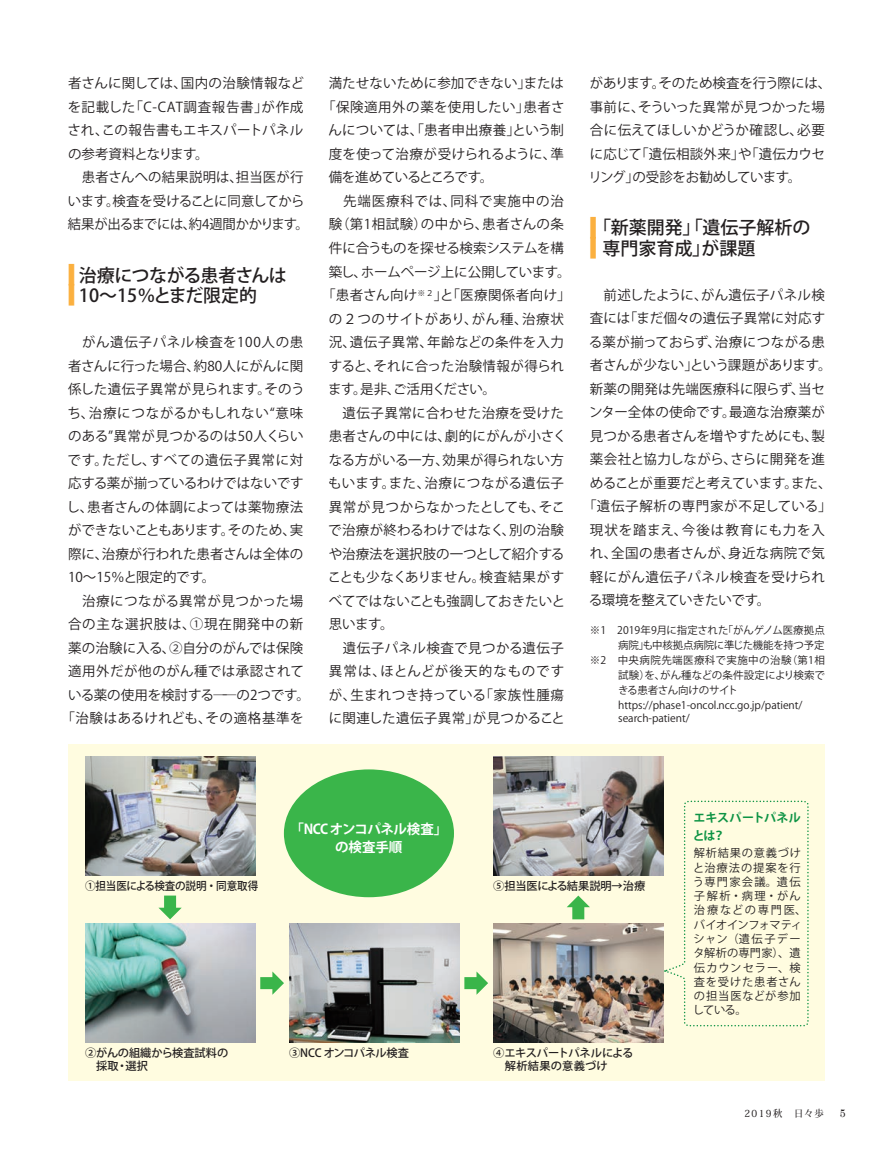
<style>
.page{position:relative;width:893px;height:1149px;background:#fff}
.page>*{position:absolute;margin:0;border:0;box-sizing:border-box;transform-origin:0 0}
.t1{font:500 18px "Koz Go Pro";color:#231f20}
.t2{font:500 18px "Koz Go Pro";letter-spacing:-.04em;color:#231f20}
.t3{font:13.5px/23.5px "Koz Go Pro";letter-spacing:.01em;color:#231f20;text-align:justify}
.t4{font:13.5px/23.5px "Koz Go Pro";letter-spacing:-.01em;color:#231f20}
.t5{font:13.5px "Koz Go Pro";letter-spacing:.035em;color:#231f20}
.t6{font:13.5px "Koz Go Pro";letter-spacing:.03em;color:#231f20}
.t7{font:13.5px "Koz Go Pro";letter-spacing:.05em;color:#231f20}
.t8{font:13.5px "Koz Go Pro";letter-spacing:.06em;color:#231f20}
.t9{font:13.5px "Koz Go Pro";letter-spacing:-.02em;color:#231f20}
.t10{font:13.5px "Koz Go Pro";letter-spacing:.04em;color:#231f20}
.t11{font:13.5px "Koz Go Pro";letter-spacing:-.015em;color:#231f20}
.t12{font:13.5px "Koz Go Pro";letter-spacing:-.04em;color:#231f20}
.t13{font:13.5px "Koz Go Pro";letter-spacing:-.035em;color:#231f20}
.t14{font:13.5px "Koz Go Pro";letter-spacing:-.03em;color:#231f20}
.t15{font:700 13.5px/18px "Koz Go Pro";letter-spacing:-.02em;color:#fff;text-align:center}
.t16{font:13.5px "Koz Go Pro";letter-spacing:.045em;color:#231f20}
.t17{font:13.5px "Koz Go Pro";letter-spacing:.07em;color:#231f20}
.t18{font:700 12px/18px "Koz Go Pro";color:#0d9344}
.t19{font:11.25px/14.2px "Koz Go Pro";letter-spacing:.065em;color:#231f20}
.t20{font:500 11.25px/13.5px "Koz Go Pro";letter-spacing:-.01em;color:#231f20}
.t21{font:500 11.25px "Koz Go Pro";letter-spacing:-.01em;color:#231f20;scale:.94 1}
.t22{font:11.1px "Century";color:#231f20;scale:.95 1}
.t23{font:10.5px "Koz Go Pro";letter-spacing:-.005em;color:#231f20}
.t24{font:10.5px "Koz Go Pro";letter-spacing:.04em;color:#231f20}
.t25{font:10.5px "Koz Go Pro";letter-spacing:-.035em;color:#231f20}
.t26{font:500 9.75px "Koz Min Pro";letter-spacing:.15em;color:#231f20;scale:.95 1}
.s1{font-size:27px;color:#fbb03f}
</style>
<div class="page">
<div style="left:68px;top:743px;width:757px;height:336px;background:#fffce0"></div>
<img style="left:85px;top:756px;width:170px;height:119px">
<img style="left:85px;top:923px;width:170px;height:119px">
<img style="left:289px;top:923px;width:170px;height:119px">
<img style="left:493px;top:923px;width:170px;height:119px">
<img style="left:493px;top:756px;width:170px;height:119px">
<div style="left:164px;top:895px;width:12px;height:14px;background:#3ab54a"></div>
<svg style="left:158px;top:907px;width:24px;height:12px"></svg>
<div style="left:260px;top:976px;width:14px;height:12px;background:#3ab54a"></div>
<svg style="left:272px;top:971px;width:12px;height:23px"></svg>
<div style="left:464px;top:976px;width:14px;height:12px;background:#3ab54a"></div>
<svg style="left:476px;top:971px;width:12px;height:23px"></svg>
<div style="left:572px;top:905px;width:12px;height:14px;background:#3ab54a"></div>
<svg style="left:568px;top:895px;width:21px;height:11px"></svg>
<div style="left:284px;top:769px;width:170px;height:127px;background:#3ab54a;border-radius:50%"></div>
<svg style="left:664px;top:800px;width:145px;height:226px"></svg>
<p class="t3" style="left:68px;top:72px;width:238px">者さんに関しては、国内の治験情報などを記載した「C-CAT調査報告書」が作成され、この報告書もエキスパートパネルの参考資料となります。</p>
<p class="t4" style="left:68px;top:166px;width:243px;text-indent:14px">患者さんへの結果説明は、担当医が行います。検査を受けることに同意してから結果が出るまでには、約4週間かかります。</p>
<h1 class="t2" style="left:68px;top:263px;width:220px"><span class="s1">■</span> 治療につながる患者さんは</h1>
<h1 class="t1" style="left:68px;top:284px;width:191px"><span class="s1">■</span> 10～15％とまだ限定的</h1>
<p class="t7" style="left:68px;top:333px;width:237px">　がん遺伝子パネル検査を100人の患</p>
<p class="t3" style="left:68px;top:354px;width:237px">者さんに行った場合、約80人にがんに関</p>
<p class="t3" style="left:68px;top:377px;width:238px">係した遺伝子異常が見られます。そのう</p>
<p class="t8" style="left:67px;top:404px;width:238px">ち、治療につながるかもしれない“意味</p>
<p class="t6" style="left:68px;top:427px;width:237px">のある”異常が見つかるのは50人くらい</p>
<p class="t7" style="left:68px;top:451px;width:237px">です。ただし、すべての遺伝子異常に対</p>
<p class="t12" style="left:68px;top:474px;width:237px">応する薬が揃っているわけではないです</p>
<p class="t5" style="left:67px;top:497px;width:238px">し、患者さんの体調によっては薬物療法</p>
<p class="t9" style="left:68px;top:521px;width:237px">ができないこともあります。そのため、実</p>
<p class="t3" style="left:68px;top:542px;width:237px">際に、治療が行われた患者さんは全体の</p>
<p class="t3" style="left:68px;top:565px;width:149px">10～15％と限定的です。</p>
<p class="t16" style="left:68px;top:591px;width:237px">　治療につながる異常が見つかった場</p>
<p class="t8" style="left:68px;top:615px;width:237px">合の主な選択肢は、①現在開発中の新</p>
<p class="t3" style="left:68px;top:636px;width:237px">薬の治験に入る、②自分のがんでは保険</p>
<p class="t10" style="left:68px;top:662px;width:237px">適用外だが他のがん種では承認されて</p>
<p class="t3" style="left:68px;top:683px;width:243px">いる薬の使用を検討する――の2つです。</p>
<p class="t6" style="left:62px;top:709px;width:244px">「治験はあるけれども、その適格基準を</p>
<p class="t3" style="left:329px;top:72px;width:237px">満たせないために参加できない」または</p>
<p class="t10" style="left:322px;top:98px;width:244px">「保険適用外の薬を使用したい」患者さ</p>
<p class="t3" style="left:328px;top:119px;width:237px">んについては、「患者申出療養」という制</p>
<p class="t11" style="left:329px;top:145px;width:237px">度を使って治療が受けられるように、準</p>
<p class="t12" style="left:329px;top:169px;width:166px">備を進めているところです。</p>
<p class="t8" style="left:329px;top:192px;width:237px">　先端医療科では、同科で実施中の治</p>
<p class="t5" style="left:329px;top:216px;width:237px">験（第1相試験）の中から、患者さんの条</p>
<p class="t14" style="left:329px;top:239px;width:237px">件に合うものを探せる検索システムを構</p>
<p class="t9" style="left:329px;top:263px;width:243px">築し、ホームページ上に公開しています。</p>
<p class="t6" style="left:322px;top:286px;width:250px">「患者さん向け<sup>※２</sup>」と「医療関係者向け」</p>
<p class="t7" style="left:329px;top:310px;width:237px">の２つのサイトがあり、がん種、治療状</p>
<p class="t5" style="left:329px;top:333px;width:237px">況、遺伝子異常、年齢などの条件を入力</p>
<p class="t3" style="left:329px;top:354px;width:237px">すると、それに合った治験情報が得られ</p>
<p class="t13" style="left:328px;top:380px;width:169px">ます。是非、ご活用ください。</p>
<p class="t6" style="left:329px;top:404px;width:237px">　遺伝子異常に合わせた治療を受けた</p>
<p class="t3" style="left:329px;top:424px;width:239px">患者さんの中には、劇的にがんが小さく</p>
<p class="t3" style="left:329px;top:448px;width:237px">なる方がいる一方、効果が得られない方</p>
<p class="t10" style="left:328px;top:474px;width:237px">もいます。また、治療につながる遺伝子</p>
<p class="t4" style="left:329px;top:495px;width:238px">異常が見つからなかったとしても、そこ</p>
<p class="t3" style="left:328px;top:518px;width:237px">で治療が終わるわけではなく、別の治験</p>
<p class="t3" style="left:329px;top:542px;width:237px">や治療法を選択肢の一つとして紹介する</p>
<p class="t3" style="left:328px;top:565px;width:238px">ことも少なくありません。検査結果がす</p>
<p class="t11" style="left:329px;top:591px;width:238px">べてではないことも強調しておきたいと</p>
<p class="t3" style="left:329px;top:612px;width:66px">思います。</p>
<p class="t5" style="left:329px;top:638px;width:237px">　遺伝子パネル検査で見つかる遺伝子</p>
<p class="t17" style="left:329px;top:662px;width:237px">異常は、ほとんどが後天的なものです</p>
<p class="t3" style="left:329px;top:683px;width:237px">が、生まれつき持っている「家族性腫瘍</p>
<p class="t6" style="left:329px;top:709px;width:238px">に関連した遺伝子異常」が見つかること</p>
<p class="t4" style="left:588px;top:72px;width:244px">があります。そのため検査を行う際には、事前に、そういった異常が見つかった場合に伝えてほしいかどうか確認し、必要に応じて「遺伝相談外来」や「遺伝カウセリング」の受診をお勧めしています。</p>
<h1 class="t1" style="left:590px;top:216px;width:222px"><span class="s1">■</span> 「新薬開発」「遺伝子解析の</h1>
<h1 class="t1" style="left:590px;top:237px;width:167px"><span class="s1">■</span> 専門家育成」が課題</h1>
<p class="t3" style="left:590px;top:283px;width:237px">　前述したように、がん遺伝子パネル検</p>
<p class="t3" style="left:590px;top:307px;width:237px">査には「まだ個々の遺伝子異常に対応す</p>
<p class="t3" style="left:589px;top:330px;width:237px">る薬が揃っておらず、治療につながる患</p>
<p class="t4" style="left:590px;top:354px;width:243px">者さんが少ない」という課題があります。</p>
<p class="t3" style="left:590px;top:377px;width:237px">新薬の開発は先端医療科に限らず、当セ</p>
<p class="t3" style="left:589px;top:401px;width:237px">ンター全体の使命です。最適な治療薬が</p>
<p class="t3" style="left:590px;top:424px;width:237px">見つかる患者さんを増やすためにも、製</p>
<p class="t3" style="left:590px;top:448px;width:237px">薬会社と協力しながら、さらに開発を進</p>
<p class="t9" style="left:590px;top:474px;width:243px">めることが重要だと考えています。また、</p>
<p class="t7" style="left:583px;top:497px;width:250px">「遺伝子解析の専門家が不足している」</p>
<p class="t8" style="left:590px;top:521px;width:237px">現状を踏まえ、今後は教育にも力を入</p>
<p class="t5" style="left:590px;top:544px;width:237px">れ、全国の患者さんが、身近な病院で気</p>
<p class="t5" style="left:590px;top:568px;width:237px">軽にがん遺伝子パネル検査を受けられ</p>
<p class="t13" style="left:589px;top:591px;width:183px">る環境を整えていきたいです。</p>
<p class="t23" style="left:590px;top:623px;width:237px">※1　2019年9月に指定された「がんゲノム医療拠点</p>
<p class="t23" style="left:618px;top:638px;width:208px">病院」も中核拠点病院に準じた機能を持つ予定</p>
<p class="t24" style="left:590px;top:653px;width:237px">※2　中央病院先端医療科で実施中の治験（第1相</p>
<p class="t23" style="left:618px;top:668px;width:208px">試験）を、がん種などの条件設定により検索で</p>
<p class="t25" style="left:618px;top:683px;width:122px">きる患者さん向けのサイト</p>
<p class="t23" style="left:618px;top:698px;width:186px">https://phase1-oncol.ncc.go.jp/patient/</p>
<p class="t23" style="left:618px;top:711px;width:73px">search-patient/</p>
<p class="t21" style="left:85px;top:878px;width:186px">①担当医による検査の説明・同意取得</p>
<p class="t15" style="left:291px;top:820px;width:158px">「NCCオンコパネル検査」の検査手順</p>
<p class="t20" style="left:493px;top:879px;width:154px">⑤担当医による結果説明→治療</p>
<p class="t20" style="left:85px;top:1046px;width:145px">②がんの組織から検査試料の　採取・選択</p>
<p class="t20" style="left:493px;top:1046px;width:142px">④エキスパートパネルによる　解析結果の意義づけ</p>
<p class="t20" style="left:289px;top:1046px;width:121px">③NCC オンコパネル検査</p>
<p class="t18" style="left:693px;top:809px;width:110px">エキスパートパネルとは？</p>
<p class="t19" style="left:693px;top:846px;width:115px">解析結果の意義づけと治療法の提案を行う専門家会議。遺伝子解析・病理・がん治療などの専門医、バイオインフォマティシャン（遺伝子データ解析の専門家）、遺伝カウンセラー、検査を受けた患者さんの担当医などが参加している。</p>
<p class="t26" style="left:744px;top:1105px;width:85px">2019秋　日々歩</p>
<p class="t22" style="left:840px;top:1103px;width:8px">5</p>
</div>
